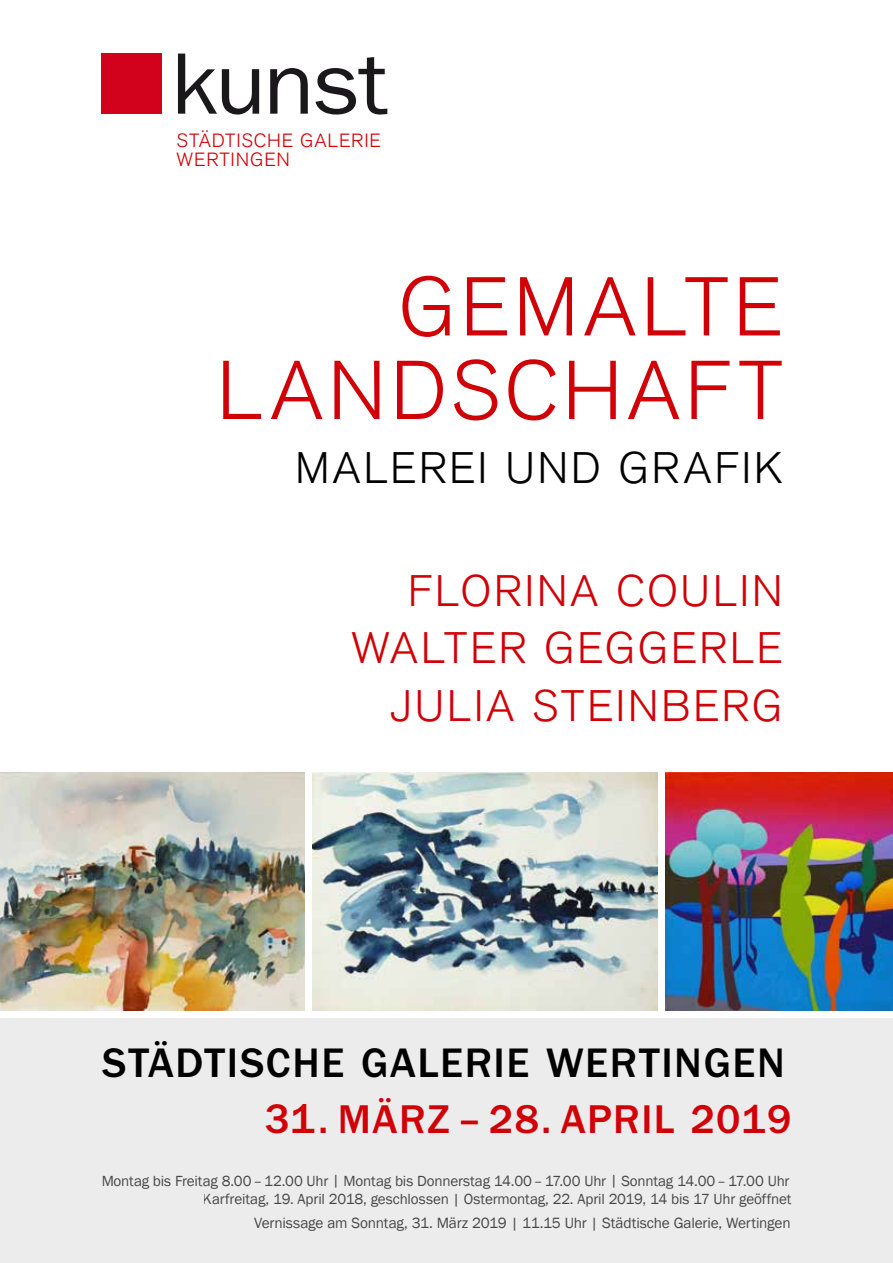
<style>
.page{position:relative;width:893px;height:1263px;background:#fff}
.page>*{position:absolute;margin:0;border:0;box-sizing:border-box;transform-origin:0 0}
.t1{font:300 82.5px/83.6px "Akzidenz Grotesk BQ";letter-spacing:.055em;color:#d10007;text-align:right}
.t2{font:300 43.8px/57.6px "Akzidenz Grotesk BQ";letter-spacing:.05em;color:#d10007;text-align:right}
.t3{font:300 43.8px "Akzidenz Grotesk BQ";letter-spacing:.055em;color:#000}
.t4{font:500 42.75px "ITC Franklin Gothic Std";letter-spacing:.035em;color:#000}
.t5{font:500 41.55px "ITC Franklin Gothic Std";letter-spacing:.035em;color:#d10007}
.t6{font:300 19.05px/19px "Akzidenz Grotesk BQ";letter-spacing:.045em;color:#d10007}
.t7{font:15.3px "Franklin Gothic";letter-spacing:-.01em;color:#000}
.t8{font:15.15px/17.5px "Franklin Gothic";letter-spacing:-.01em;color:#000;text-align:right}
.s1{font-size:42.75px}
</style>
<div class="page">
<div style="left:0;top:1018px;width:893px;height:245px;background:#ececec"></div>
<img style="left:0;top:772px;width:305px;height:239px">
<img style="left:312px;top:772px;width:345px;height:239px">
<img style="left:665px;top:772px;width:228px;height:239px">
<div style="left:102px;top:54px;width:60px;height:60px;background:#d2011c"></div>
<svg style="left:178px;top:54px;width:81px;height:61px"></svg>
<svg style="left:270px;top:68px;width:38px;height:46px"></svg>
<svg style="left:315px;top:57px;width:72px;height:58px"></svg>
<p class="t6" style="left:177px;top:132px;width:206px">STÄDTISCHE GALERIE<br>WERTINGEN</p>
<h1 class="t1" style="left:217px;top:267px;width:568px">GEMALTE<br>LANDSCHAFT</h1>
<h2 class="t3" style="left:295px;top:443px;width:489px">MALEREI UND GRAFIK</h2>
<h2 class="t2" style="left:351px;top:563px;width:433px">FLORINA COULIN<br>WALTER GEGGERLE<br>JULIA STEINBERG</h2>
<h3 class="t4" style="left:102px;top:1039px;width:684px">STÄDTISCHE GALERIE WERTINGEN</h3>
<h3 class="t5" style="left:265px;top:1096px;width:528px"><span class="s1">31</span>. MÄRZ – 28. APRIL 2019</h3>
<p class="t8" style="left:101px;top:1172px;width:692px">Montag bis Freitag 8.00 – 12.00 Uhr | Montag bis Donnerstag 14.00 – 17.00 Uhr | Sonntag 14.00 – 17.00 Uhr<br>Karfreitag, 19. April 2018, geschlossen | Ostermontag, 22. April 2019, 14 bis 17 Uhr geöffnet</p>
<p class="t7" style="left:254px;top:1213px;width:538px">Vernissage am Sonntag, 31. März 2019 | 11.15 Uhr | Städtische Galerie, Wertingen</p>
</div>
